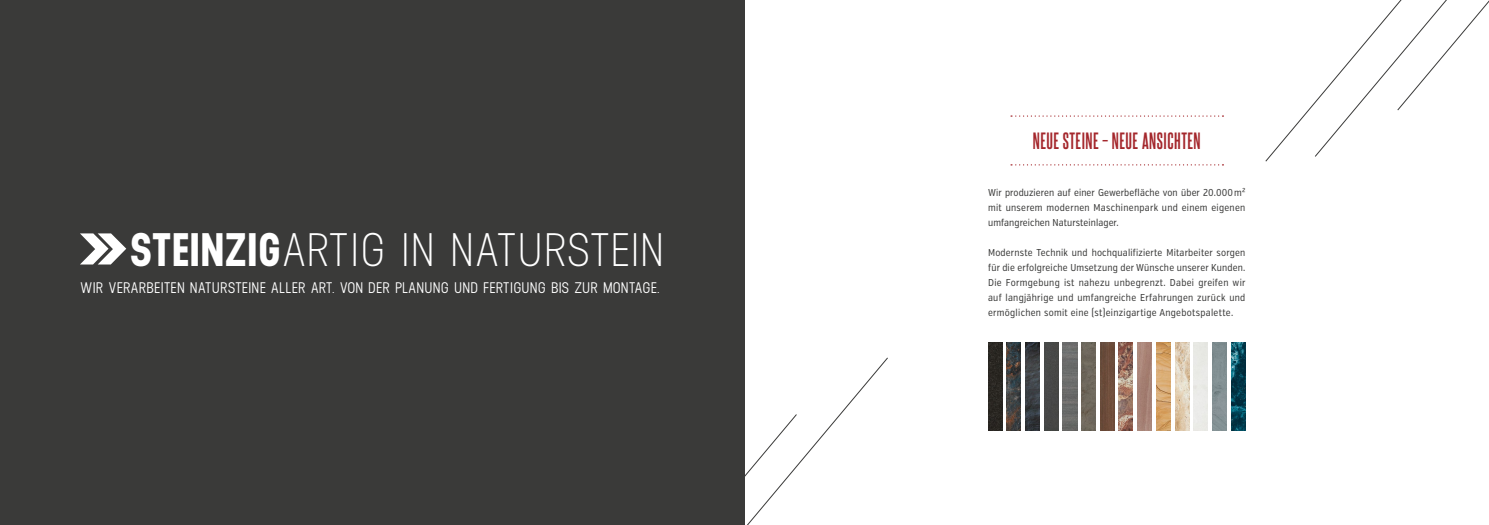
<style>
.page{position:relative;width:1489px;height:525px;background:#fff}
.page>*{position:absolute;margin:0;border:0;box-sizing:border-box;transform-origin:0 0}
.t1{font:46.88px "Neusa";letter-spacing:.005em;color:#fff}
.t2{font:700 20px "Steelfish Rg";letter-spacing:.025em;color:#a4272c}
.t3{font:500 15.38px "Neusa";letter-spacing:.005em;color:#fff}
.t4{font:10px/15px "Verb Ex Cond";letter-spacing:.03em;color:#3a3a39;text-align:justify}
.s1{font-weight:700}
</style>
<div class="page">
<svg style="left:1010px;top:115px;width:213px;height:2px"></svg>
<svg style="left:1010px;top:164px;width:213px;height:1px"></svg>
<svg style="left:1265px;top:0;width:223px;height:161px"></svg>
<svg style="left:744px;top:357px;width:144px;height:111px"></svg>
<svg style="left:744px;top:414px;width:52px;height:110px"></svg>
<div style="left:0;top:0;width:744px;height:524px;background:#3a3a39"></div>
<svg style="left:80px;top:233px;width:46px;height:31px"></svg>
<img style="left:988px;top:342px;width:14px;height:89px">
<img style="left:1025px;top:342px;width:14px;height:89px">
<img style="left:1044px;top:342px;width:14px;height:89px">
<img style="left:1062px;top:342px;width:15px;height:89px">
<img style="left:1081px;top:342px;width:14px;height:89px">
<img style="left:1100px;top:342px;width:14px;height:89px">
<img style="left:1137px;top:342px;width:14px;height:89px">
<img style="left:1156px;top:342px;width:14px;height:89px">
<img style="left:1118px;top:342px;width:14px;height:89px">
<img style="left:1006px;top:342px;width:14px;height:89px">
<img style="left:1175px;top:342px;width:14px;height:89px">
<img style="left:1212px;top:342px;width:14px;height:89px">
<img style="left:1231px;top:342px;width:14px;height:89px">
<h1 class="t1" style="left:130px;top:222px;width:536px"><span class="s1">STEINZIG</span>ARTIG IN NATURSTEIN</h1>
<h3 class="t3" style="left:80px;top:278px;width:581px">WIR VERARBEITEN NATURSTEINE ALLER ART. VON DER PLANUNG UND FERTIGUNG BIS ZUR MONTAGE.</h3>
<h2 class="t2" style="left:1032px;top:129px;width:169px">NEUE STEINE – NEUE ANSICHTEN</h2>
<p class="t4" style="left:988px;top:185px;width:259px">Wir produzieren auf einer Gewerbefläche von über 20.000m² mit unserem modernen Maschinenpark und einem eigenen umfangreichen Natursteinlager.</p>
<p class="t4" style="left:988px;top:245px;width:259px">Modernste Technik und hochqualifizierte Mitarbeiter sorgen für die erfolgreiche Umsetzung der Wünsche unserer Kunden.<br>Die Formgebung ist nahezu unbegrenzt. Dabei greifen wir auf langjährige und umfangreiche Erfahrungen zurück und ermöglichen somit eine (st)einzigartige Angebotspalette.</p>
</div>
